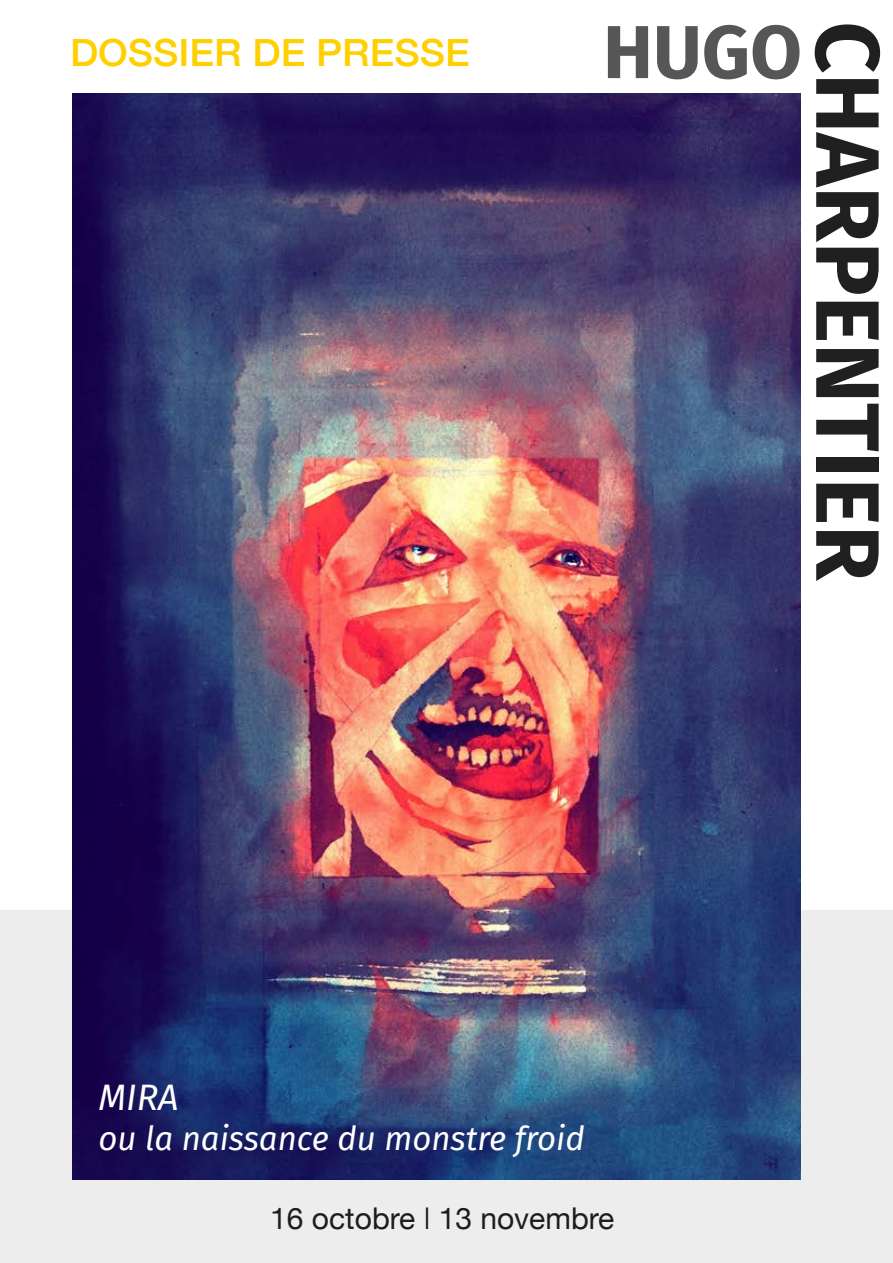
<style>
.page{position:relative;width:893px;height:1263px;background:#fff}
.page>*{position:absolute;margin:0;border:0;box-sizing:border-box;transform-origin:0 0}
.t1{font:700 90px "Fira Sans";color:#202020}
.t2{font:700 75px "Fira Sans";color:#575656}
.t3{font:500 37.5px "Helvetica Neue";color:#ffd000;scale:1.04 1}
.t4{font:italic 36px "Fira Sans";color:#fff}
.t5{font:italic 33px "Fira Sans";color:#fff}
.t6{font:30px "Helvetica Neue";color:#1d1e1c}
.s1{font-weight:300}
</style>
<div class="page">
<div style="left:0;top:911px;width:893px;height:352px;background:#ededed"></div>
<img style="left:72px;top:93px;width:729px;height:1087px">
<p class="t3" style="left:70px;top:22px;width:386px">DOSSIER DE PRESSE</p>
<h2 class="t2" style="left:603px;top:-11px;width:200px">HUGO</h2>
<h1 class="t1" style="left:923px;top:21px;width:561px;rotate:90deg">CHARPENTIER</h1>
<p class="t4" style="left:98px;top:1071px;width:82px">MIRA</p>
<p class="t5" style="left:98px;top:1114px;width:488px">ou la naissance du monstre froid</p>
<p class="t6" style="left:270px;top:1197px;width:346px">16 octobre <span class="s1">I</span> 13 novembre</p>
</div>
